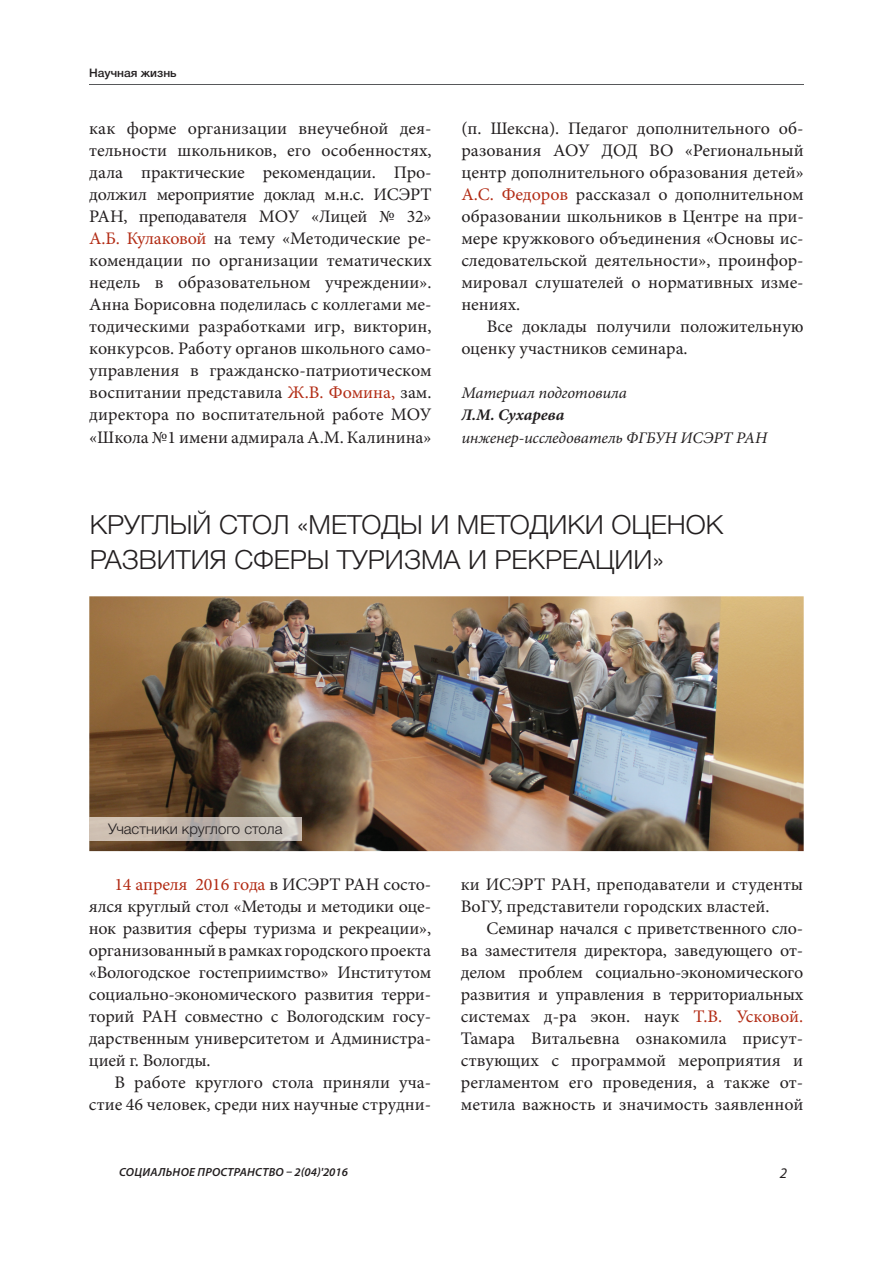
<style>
.page{position:relative;width:893px;height:1263px;background:#fff}
.page>*{position:absolute;margin:0;border:0;box-sizing:border-box;transform-origin:0 0}
.t1{font:300 26.4px/35.2px "Helvetica Neue Cyr";color:#231f20}
.t2{font:17.7px/22px "Minion Pro";color:#231f20;text-align:justify}
.t3{font:italic 16.2px "Minion Pro";letter-spacing:-.01em;color:#231f20}
.t4{font:italic 700 16.2px "Minion Pro";letter-spacing:-.01em;color:#231f20}
.t5{font:300 14.7px "Helvetica Neue Cyr";color:#231f20}
.t6{font:italic 14.7px "Myriad Pro";color:#231f20}
.t7{font:italic 600 11.7px "Myriad Pro";letter-spacing:.02em;color:#231f20}
.t8{font:500 11.7px "Helvetica Neue Cyr";color:#231f20}
.s1{color:#b22b14}
</style>
<div class="page">
<hr style="left:89px;top:84px;width:715px;height:1px;background:#57585a">
<img style="left:89px;top:596px;width:715px;height:255px">
<img style="left:89px;top:818px;width:213px;height:23px">
<p class="t8" style="left:89px;top:67px;width:89px">Научная жизнь</p>
<p class="t2" style="left:89px;top:117px;width:344px">как форме организации внеучебной дея&shy;тельности школьников, его особенностях, дала практические рекомендации. Про&shy;должил меро приятие доклад м.н.с. ИСЭРТ РАН, пре подавателя МОУ «Лицей № 32» <span class="s1">А.Б. Ку лаковой</span> на тему «Методические ре&shy;комендации по организации тематических недель в образовательном учреждении».<br>Анна Борисовна поделилась с коллегами ме&shy;тодическими разработками игр, викторин, конкурсов. Работу органов школьного само&shy;управления в гражданско-патриотическом воспитании представила <span class="s1">Ж.В. Фомина,</span> зам. директора по воспитательной работе МОУ «Школа №1 имени адмирала А.М. Калинина»</p>
<p class="t2" style="left:461px;top:117px;width:344px">(п. Шексна). Педагог дополнительного об&shy;разования АОУ ДОД ВО «Региональный центр дополнительного образования детей» <span class="s1">А.С. Федоров</span> рассказал о дополнительном образовании школьников в Центре на при&shy;мере кружкового объединения «Основы ис&shy;следовательской деятельности», проинфор&shy;мировал слушателей о нормативных изме&shy;нениях.</p>
<p class="t2" style="left:461px;top:315px;width:344px;text-indent:26px">Все доклады получили положительную оценку участников семинара.</p>
<p class="t3" style="left:461px;top:383px;width:167px">Материал подготовила</p>
<p class="t4" style="left:461px;top:405px;width:104px">Л.М. Сухарева</p>
<p class="t3" style="left:461px;top:427px;width:308px">инженер-исследователь ФГБУН ИСЭРТ РАН</p>
<h1 class="t1" style="left:90px;top:507px;width:635px">КРУГЛЫЙ СТОЛ «МЕТОДЫ И МЕТОДИКИ ОЦЕНОК<br>РАЗВИТИЯ СФЕРЫ ТУРИЗМА И РЕКРЕАЦИИ»</h1>
<p class="t5" style="left:108px;top:821px;width:176px">Участники круглого стола</p>
<p class="t2" style="left:89px;top:872px;width:344px;text-indent:26px"><span class="s1">14 апреля 2016 года</span> в ИСЭРТ РАН состо&shy;ялся круглый стол «Методы и методики оце&shy;нок развития сферы туризма и рекреации», организованный в рамках городского проекта «Вологодское гостеприимство» Институтом социально-экономического развития терри&shy;торий РАН совместно с Вологодским госу&shy;дарственным университетом и Ад ми ни стра&shy;цией г. Вологды.</p>
<p class="t2" style="left:89px;top:1071px;width:344px;text-align:right">В работе круглого стола приняли уча&shy;стие 46 человек, среди них научные струдни-</p>
<p class="t2" style="left:461px;top:872px;width:344px">ки ИСЭРТ РАН, преподаватели и студенты<br>ВоГУ, представители городских властей.</p>
<p class="t2" style="left:461px;top:917px;width:344px;text-indent:26px">Семинар начался с приветственного сло&shy;ва заместителя директора, заведующего от&shy;делом проблем социально-экономического развития и управления в тер риториальных системах д-ра экон. наук <span class="s1">Т.В. Усковой.<br></span>Тамара Витальевна ознакомила присут&shy;ствующих с программой мероприятия и регламентом его проведения, а также от&shy;метила важность и значимость заявленной</p>
<p class="t7" style="left:119px;top:1165px;width:230px">СОЦИАЛЬНОЕ ПРОСТРАНСТВО – 2(04)'2016</p>
<p class="t6" style="left:780px;top:1164px;width:9px">2</p>
</div>
